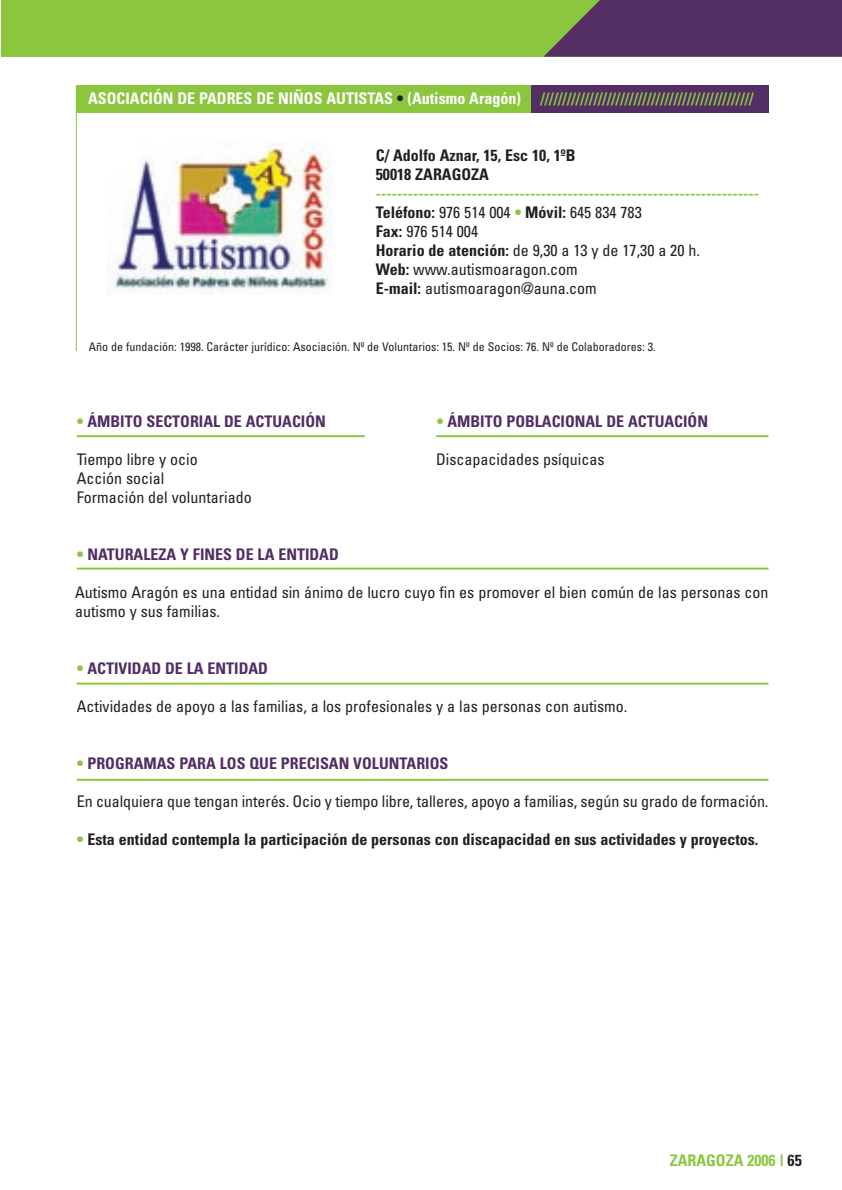
<style>
.page{position:relative;width:842px;height:1190px;background:#fff}
.page>*{position:absolute;margin:0;border:0;box-sizing:border-box;transform-origin:0 0}
.t1{font:condensed 16px/19px "Univers";color:#231f20}
.t2{font:700 condensed 16px "Univers";color:#522e64}
.t3{font:700 condensed 16px "Univers";color:#8bc63e}
.t4{font:700 condensed 16px/19px "Univers";color:#231f20}
.t5{font:700 condensed 16px "Univers";color:#fff}
.t6{font:condensed 12px "Univers";color:#231f20}
.s1{color:#231f20}
.s2{font-weight:700}
.s3{font-weight:700;color:#8bc63e}
.s4{color:#8bc63e}
</style>
<div class="page">
<div style="left:76px;top:85px;width:692px;height:28px;background:#522e64"></div>
<hr style="left:76px;top:85px;width:1px;height:266px;background:#8bc63e">
<hr style="left:77px;top:568px;width:691px;height:2px;background:#8bc63e">
<hr style="left:77px;top:683px;width:691px;height:2px;background:#8bc63e">
<hr style="left:77px;top:779px;width:691px;height:2px;background:#8bc63e">
<hr style="left:77px;top:435px;width:288px;height:2px;background:#8bc63e">
<hr style="left:436px;top:435px;width:332px;height:2px;background:#8bc63e">
<div style="left:1px;top:0;width:841px;height:57px;background:#8bc63e"></div>
<svg style="left:543px;top:0;width:299px;height:57px;background:#573d60"></svg>
<div style="left:76px;top:85px;width:455px;height:28px;background:#8bc63e"></div>
<img style="left:108px;top:142px;width:224px;height:153px">
<p class="t5" style="left:88px;top:92px;width:434px">ASOCIACIÓN DE PADRES DE NIÑOS AUTISTAS <span class="s1">•</span> (Autismo Aragón)</p>
<p class="t3" style="left:540px;top:92px;width:215px">////////////////////////////////////////////////</p>
<p class="t4" style="left:376px;top:147px;width:201px">C/ Adolfo Aznar, 15, Esc 10, 1ºB<br>50018 ZARAGOZA</p>
<p class="t1" style="left:376px;top:204px;width:326px"><span class="s2">Teléfono:</span> 976 514 004 <span class="s3">•</span> <span class="s2">Móvil:</span> 645 834 783<br><span class="s2">Fax:</span> 976 514 004<br><span class="s2">Horario de atención:</span> de 9,30 a 13 y de 17,30 a 20 h.<br><span class="s2">Web:</span> www.autismoaragon.com<br><span class="s2">E-mail:</span> autismoaragon@auna.com</p>
<p class="t3" style="left:376px;top:187px;width:385px">------------------------------------------------------------------------</p>
<p class="t6" style="left:89px;top:342px;width:568px">Año de fundación: 1998. Carácter jurídico: Asociación. Nº de Voluntarios: 15. Nº de Socios: 76. Nº de Colaboradores: 3.</p>
<p class="t2" style="left:77px;top:415px;width:250px"><span class="s4">•</span> ÁMBITO SECTORIAL DE ACTUACIÓN</p>
<p class="t2" style="left:437px;top:415px;width:273px"><span class="s4">•</span> ÁMBITO POBLACIONAL DE ACTUACIÓN</p>
<p class="t1" style="left:77px;top:451px;width:176px">Tiempo libre y ocio<br>Acción social<br>Formación del voluntariado</p>
<p class="t1" style="left:436px;top:451px;width:170px">Discapacidades psíquicas</p>
<p class="t2" style="left:77px;top:548px;width:264px"><span class="s4">•</span> NATURALEZA Y FINES DE LA ENTIDAD</p>
<p class="t1" style="left:75px;top:584px;width:695px">Autismo Aragón es una entidad sin ánimo de lucro cuyo fin es promover el bien común de las personas con autismo y sus familias.</p>
<p class="t2" style="left:77px;top:662px;width:193px"><span class="s4">•</span> ACTIVIDAD DE LA ENTIDAD</p>
<p class="t1" style="left:77px;top:698px;width:552px">Actividades de apoyo a las familias, a los profesionales y a las personas con autismo.</p>
<p class="t2" style="left:77px;top:757px;width:373px"><span class="s4">•</span> PROGRAMAS PARA LOS QUE PRECISAN VOLUNTARIOS</p>
<p class="t1" style="left:77px;top:793px;width:693px">En cualquiera que tengan interés. Ocio y tiempo libre, talleres, apoyo a familias, según su grado de formación.</p>
<p class="t4" style="left:77px;top:831px;width:683px"><span class="s4">•</span> Esta entidad contempla la participación de personas con discapacidad en sus actividades y proyectos.</p>
<p class="t3" style="left:670px;top:1155px;width:134px">ZARAGOZA 2006 | <span class="s1">65</span></p>
</div>
